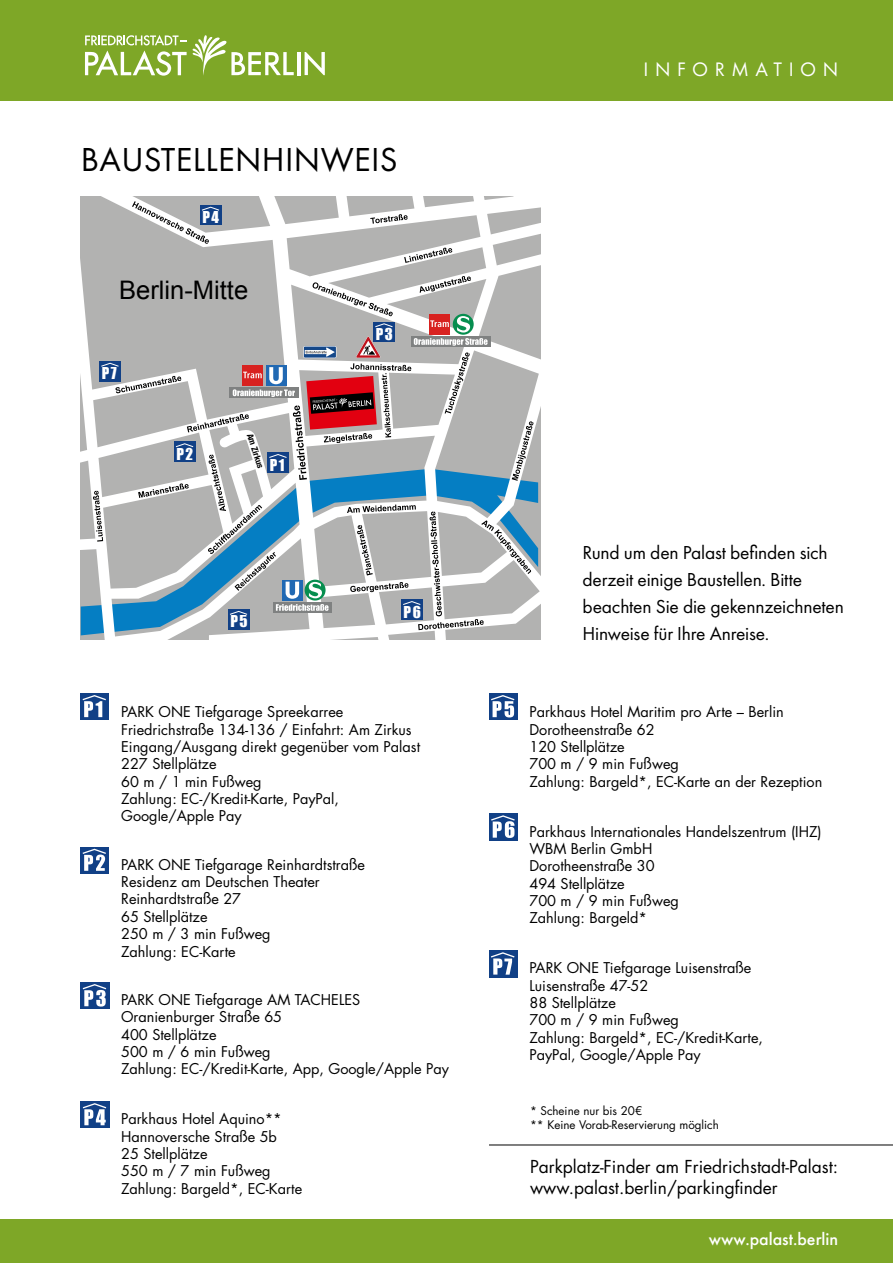
<style>
.page{position:relative;width:893px;height:1263px;background:#fff}
.page>*{position:absolute;margin:0;border:0;box-sizing:border-box;transform-origin:0 0}
.t1{font:34.5px "Futura PT";letter-spacing:.01em;color:#000}
.t2{font:25.5px "Arial";color:#000}
.t3{font:20.25px "Futura PT";letter-spacing:.32em;color:#fff}
.t4{font:19.5px/27px "Futura PT";letter-spacing:-.01em;color:#000}
.t5{font:500 18px "Futura PT";color:#fff}
.t6{font:17.4px/20.9px "Futura Std";color:#000}
.t7{font:15px "Impact";letter-spacing:.1em;color:#fff}
.t8{font:14.4px/17.4px "Futura Std";color:#000}
.t9{font:11.55px/14px "Futura Std";color:#000}
.t10{font:700 condensed 8.85px "Helvetica Neue";color:#000}
</style>
<div class="page">
<div style="left:0;top:0;width:893px;height:101px;background:#7ea727"></div>
<div style="left:0;top:1219px;width:893px;height:44px;background:#7ea727"></div>
<hr style="left:297px;top:52px;width:4px;height:23px;background:#fff">
<svg style="left:305px;top:52px;width:20px;height:23px"></svg>
<svg style="left:85px;top:35px;width:209px;height:41px"></svg>
<svg style="left:81px;top:196px;width:460px;height:443px;fill:#b2b2b1"></svg>
<svg style="left:306px;top:376px;width:71px;height:54px"></svg>
<img style="left:273px;top:602px;width:59px;height:11px">
<img style="left:276px;top:604px;width:53px;height:7px">
<img style="left:411px;top:336px;width:79px;height:11px">
<img style="left:414px;top:338px;width:69px;height:7px">
<img style="left:229px;top:388px;width:69px;height:10px">
<img style="left:233px;top:389px;width:62px;height:7px">
<img style="left:312px;top:282px;width:28px;height:15px">
<img style="left:350px;top:363px;width:57px;height:8px">
<img style="left:381px;top:373px;width:7px;height:30px">
<img style="left:459px;top:352px;width:11px;height:19px">
<img style="left:523px;top:421px;width:10px;height:19px">
<img style="left:430px;top:511px;width:6px;height:20px">
<img style="left:362px;top:504px;width:54px;height:8px">
<img style="left:388px;top:582px;width:20px;height:7px">
<img style="left:464px;top:619px;width:20px;height:7px">
<img style="left:357px;top:525px;width:9px;height:20px">
<img style="left:494px;top:529px;width:23px;height:28px">
<svg style="left:481px;top:520px;width:13px;height:11px"></svg>
<img style="left:451px;top:276px;width:20px;height:9px">
<img style="left:432px;top:248px;width:20px;height:8px">
<img style="left:388px;top:214px;width:20px;height:8px">
<img style="left:132px;top:201px;width:32px;height:20px">
<img style="left:240px;top:505px;width:22px;height:21px">
<img style="left:346px;top:433px;width:26px;height:8px">
<img style="left:169px;top:483px;width:20px;height:9px">
<img style="left:93px;top:491px;width:7px;height:20px">
<img style="left:209px;top:454px;width:8px;height:20px">
<img style="left:161px;top:376px;width:20px;height:8px">
<img style="left:229px;top:414px;width:20px;height:9px">
<img style="left:293px;top:405px;width:9px;height:25px">
<svg style="left:235px;top:552px;width:41px;height:39px"></svg>
<div style="left:282px;top:580px;width:20px;height:20px;background:linear-gradient(to bottom,#2169b3,#2169b3)"></div>
<svg style="left:286px;top:582px;width:13px;height:17px"></svg>
<svg style="left:305px;top:580px;width:21px;height:20px"></svg>
<svg style="left:309px;top:582px;width:13px;height:16px"></svg>
<div style="left:266px;top:366px;width:20px;height:20px;background:#2169b3"></div>
<svg style="left:269px;top:367px;width:14px;height:17px"></svg>
<div style="left:242px;top:366px;width:21px;height:20px;background:#d82220"></div>
<svg style="left:243px;top:372px;width:19px;height:6px"></svg>
<div style="left:430px;top:314px;width:20px;height:20px;background:#d82220"></div>
<svg style="left:430px;top:320px;width:19px;height:7px"></svg>
<svg style="left:453px;top:314px;width:21px;height:21px"></svg>
<svg style="left:457px;top:316px;width:13px;height:16px"></svg>
<img style="left:100px;top:361px;width:21px;height:20px">
<svg style="left:100px;top:362px;width:20px;height:5px"></svg>
<img style="left:268px;top:453px;width:21px;height:19px">
<svg style="left:268px;top:453px;width:20px;height:6px"></svg>
<img style="left:374px;top:322px;width:21px;height:20px">
<svg style="left:374px;top:323px;width:20px;height:5px"></svg>
<img style="left:174px;top:442px;width:21px;height:19px">
<svg style="left:175px;top:443px;width:19px;height:5px"></svg>
<img style="left:228px;top:610px;width:21px;height:19px">
<svg style="left:229px;top:610px;width:19px;height:6px"></svg>
<img style="left:402px;top:600px;width:21px;height:19px">
<svg style="left:402px;top:600px;width:20px;height:6px"></svg>
<img style="left:200px;top:205px;width:21px;height:20px">
<svg style="left:201px;top:206px;width:19px;height:5px"></svg>
<svg style="left:356px;top:337px;width:25px;height:21px"></svg>
<svg style="left:303px;top:346px;width:34px;height:12px"></svg>
<hr style="left:489px;top:1145px;width:404px;height:1px;background:#000">
<img style="left:81px;top:693px;width:28px;height:26px">
<svg style="left:81px;top:694px;width:26px;height:23px"></svg>
<img style="left:81px;top:982px;width:28px;height:27px">
<svg style="left:81px;top:983px;width:27px;height:23px"></svg>
<img style="left:81px;top:1101px;width:28px;height:27px">
<svg style="left:81px;top:1102px;width:27px;height:23px"></svg>
<img style="left:81px;top:847px;width:28px;height:26px">
<svg style="left:81px;top:848px;width:26px;height:23px"></svg>
<img style="left:489px;top:950px;width:28px;height:27px">
<svg style="left:489px;top:951px;width:27px;height:24px"></svg>
<img style="left:489px;top:813px;width:29px;height:27px">
<svg style="left:490px;top:815px;width:26px;height:23px"></svg>
<img style="left:489px;top:693px;width:28px;height:26px">
<svg style="left:489px;top:694px;width:27px;height:23px"></svg>
<h1 class="t1" style="left:81px;top:139px;width:318px">BAUSTELLENHINWEIS</h1>
<p class="t7" style="left:202px;top:206px;width:18px">P4</p>
<h2 class="t2" style="left:119px;top:273px;width:131px">Berlin-Mitte</h2>
<p class="t7" style="left:102px;top:362px;width:16px">P7</p>
<p class="t7" style="left:176px;top:442px;width:18px">P2</p>
<p class="t10" style="left:257px;top:431px;width:37px;rotate:72deg">Am Zirkus</p>
<p class="t7" style="left:270px;top:453px;width:16px">P1</p>
<p class="t7" style="left:230px;top:610px;width:19px">P5</p>
<p class="t7" style="left:376px;top:322px;width:19px">P3</p>
<p class="t7" style="left:404px;top:600px;width:19px">P6</p>
<p class="t8" style="left:121px;top:703px;width:300px">PARK ONE Tiefgarage Spreekarree<br>Friedrichstraße 134-136 / Einfahrt: Am Zirkus<br>Eingang/Ausgang direkt gegenüber vom Palast<br>227 Stellplätze<br>60 m / 1 min Fußweg<br>Zahlung: EC-/Kredit-Karte, PayPal,<br>Google/Apple Pay</p>
<p class="t8" style="left:121px;top:856px;width:245px">PARK ONE Tiefgarage Reinhardtstraße<br>Residenz am Deutschen Theater<br>Reinhardtstraße 27<br>65 Stellplätze<br>250 m / 3 min Fußweg<br>Zahlung: EC-Karte</p>
<p class="t8" style="left:121px;top:991px;width:329px">PARK ONE Tiefgarage AM TACHELES<br>Oranienburger Straße 65<br>400 Stellplätze<br>500 m / 6 min Fußweg<br>Zahlung: EC-/Kredit-Karte, App, Google/Apple Pay</p>
<p class="t8" style="left:121px;top:1110px;width:183px">Parkhaus Hotel Aquino**<br>Hannoversche Straße 5b<br>25 Stellplätze<br>550 m / 7 min Fußweg<br>Zahlung: Bargeld*, EC-Karte</p>
<h3 class="t3" style="left:644px;top:57px;width:196px">INFORMATION</h3>
<h3 class="t4" style="left:583px;top:538px;width:263px">Rund um den Palast befinden sich derzeit einige Baustellen. Bitte beachten Sie die gekennzeichneten<br>Hinweise für Ihre Anreise.</h3>
<p class="t8" style="left:529px;top:703px;width:294px">Parkhaus Hotel Maritim pro Arte – Berlin<br>Dorotheenstraße 62<br>120 Stellplätze<br>700 m / 9 min Fußweg<br>Zahlung: Bargeld*, EC-Karte an der Rezeption</p>
<p class="t8" style="left:529px;top:823px;width:294px">Parkhaus Internationales Handelszentrum (IHZ)<br>WBM Berlin GmbH<br>Dorotheenstraße 30<br>494 Stellplätze<br>700 m / 9 min Fußweg<br>Zahlung: Bargeld*</p>
<p class="t8" style="left:529px;top:959px;width:235px">PARK ONE Tiefgarage Luisenstraße<br>Luisenstraße 47-52<br>88 Stellplätze<br>700 m / 9 min Fußweg<br>Zahlung: Bargeld*, EC-/Kredit-Karte,<br>PayPal, Google/Apple Pay</p>
<p class="t9" style="left:530px;top:1104px;width:190px">* Scheine nur bis 20€<br>** Keine Vorab-Reservierung möglich</p>
<p class="t6" style="left:530px;top:1156px;width:310px">Parkplatz-Finder am Friedrichstadt-Palast: www.palast.berlin/parkingfinder</p>
<p class="t5" style="left:709px;top:1228px;width:131px">www.palast.berlin</p>
</div>
